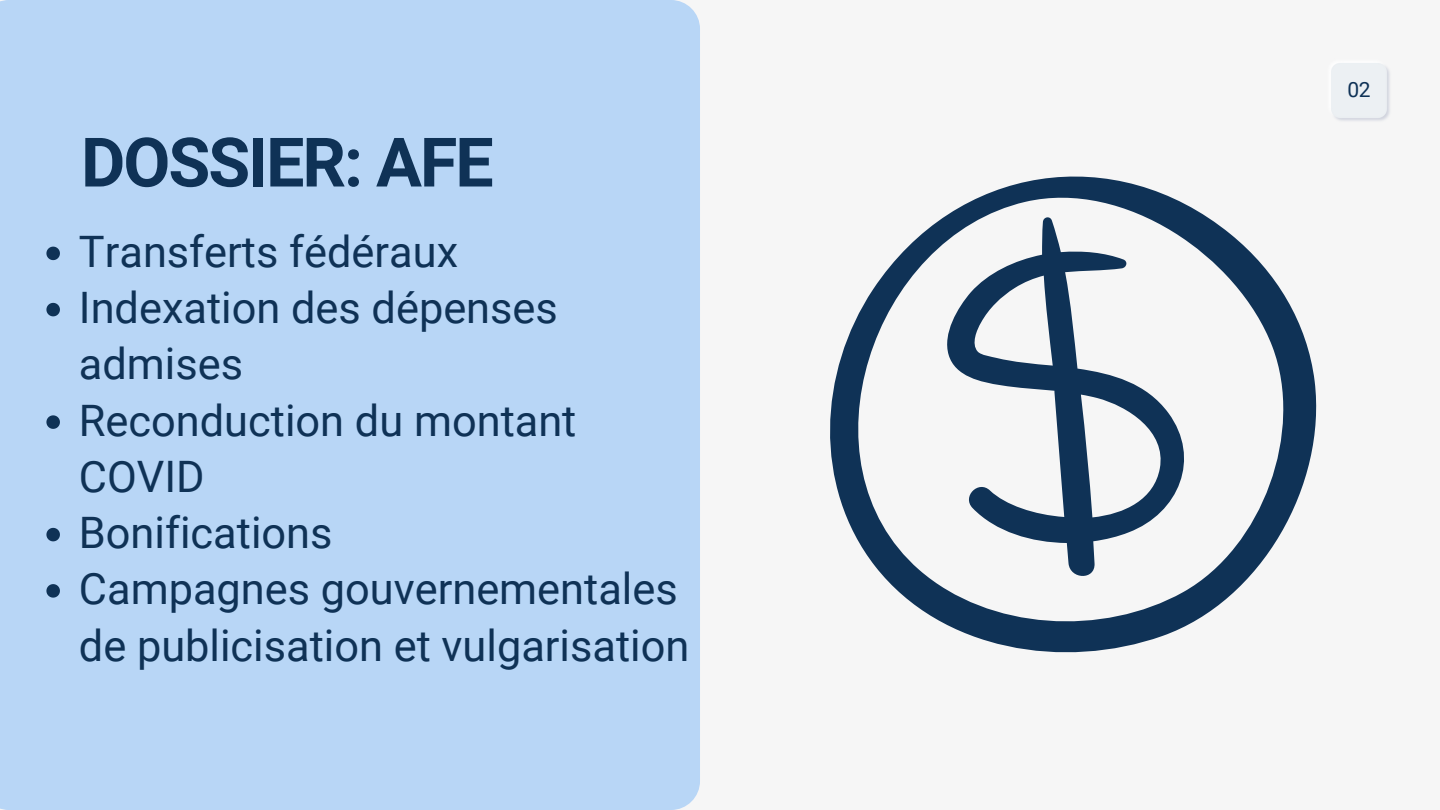
<style>
.page{position:relative;width:1440px;height:810px;background:#f6f6f6}
.page>*{position:absolute;margin:0;border:0;box-sizing:border-box;transform-origin:0 0}
.t1{font:700 68.3px "Roboto";letter-spacing:-.03em;color:#0f3256}
.t2{font:43.4px/56.2px "Roboto";color:#0f3256}
.t3{font:21px "Roboto";color:#0f3256}
</style>
<div class="page">
<div style="left:0;top:0;width:700px;height:810px;background:#b8d6f6"></div>
<img style="left:1332px;top:63px;width:58px;height:58px">
<svg style="left:830px;top:176px;width:487px;height:477px"></svg>
<svg style="left:942px;top:215px;width:260px;height:366px"></svg>
<svg style="left:46px;top:247px;width:14px;height:13px"></svg>
<svg style="left:46px;top:303px;width:14px;height:13px"></svg>
<svg style="left:46px;top:415px;width:14px;height:14px"></svg>
<svg style="left:46px;top:528px;width:14px;height:13px"></svg>
<svg style="left:46px;top:584px;width:14px;height:14px"></svg>
<h1 class="t1" style="left:81px;top:123px;width:414px">DOSSIER: AFE</h1>
<p class="t2" style="left:79px;top:224px;width:612px">Transferts fédéraux<br>Indexation des dépenses admises<br>Reconduction du montant<br>COVID<br>Bonifications<br>Campagnes gouvernementales de publicisation et vulgarisation</p>
<p class="t3" style="left:1348px;top:78px;width:24px">02</p>
</div>
